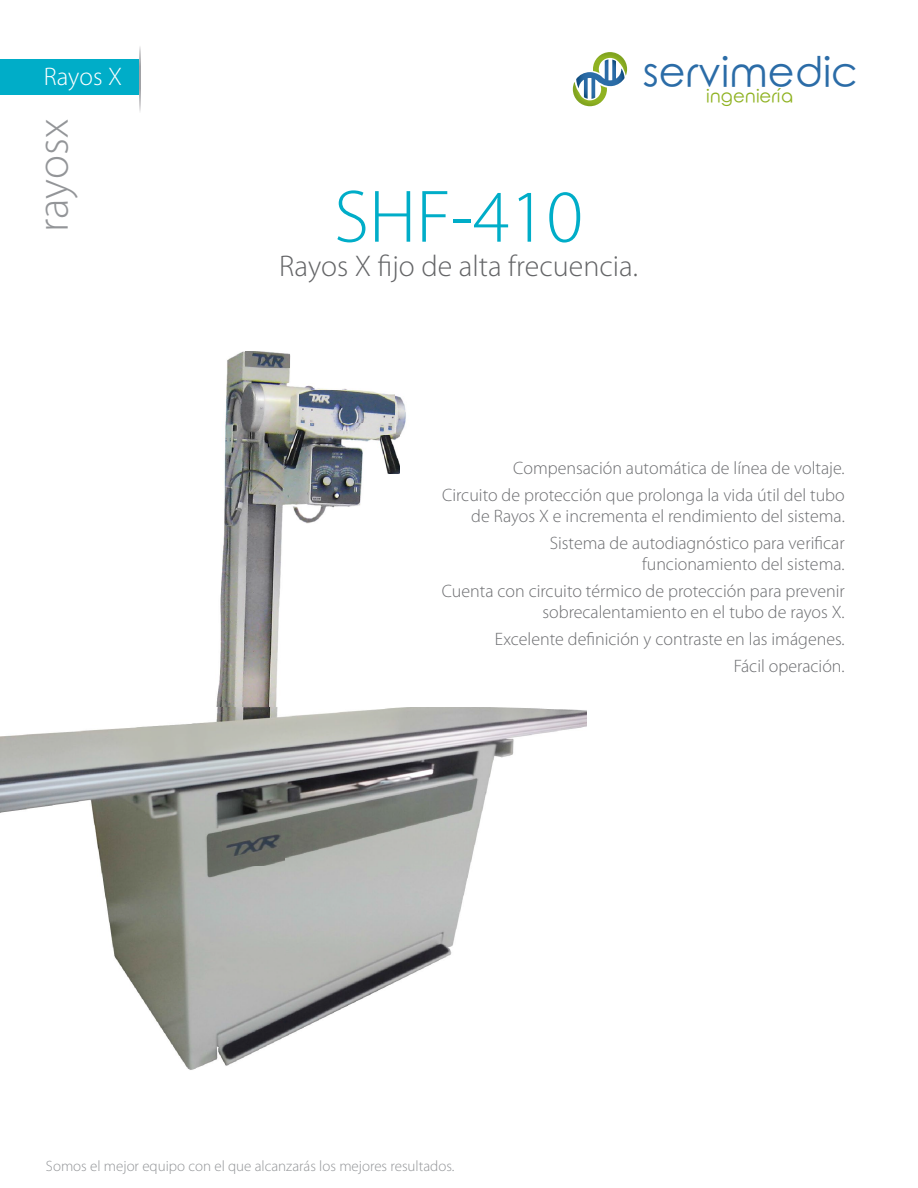
<style>
.page{position:relative;width:918px;height:1188px;background:#fff}
.page>*{position:absolute;margin:0;border:0;box-sizing:border-box;transform-origin:0 0}
.t1{font:300 75px "Myriad Pro";color:#00adc8}
.t2{font:300 45px "Myriad Pro";color:#939598}
.t3{font:40.95px "Rounded Elegance";color:#2b6ca7}
.t4{font:300 30px "Myriad Pro";color:#646567}
.t5{font:300 25.5px "Myriad Pro";color:#fff}
.t6{font:18.15px "Rounded Elegance";color:#8fb221}
.t7{font:300 18px/27px "Myriad Pro";color:#6d6e71;text-align:right}
.t8{font:300 15px "Myriad Pro";color:#939598}
</style>
<div class="page">
<img style="left:216px;top:351px;width:371px;height:376px">
<img style="left:380px;top:435px;width:19px;height:38px">
<img style="left:300px;top:390px;width:95px;height:33px">
<img style="left:246px;top:352px;width:44px;height:16px">
<img style="left:0;top:708px;width:586px;height:362px">
<img style="left:223px;top:831px;width:62px;height:35px">
<div style="left:0;top:59px;width:140px;height:36px;background:#00adc8"></div>
<svg style="left:139px;top:47px;width:1px;height:64px"></svg>
<svg style="left:573px;top:52px;width:54px;height:54px"></svg>
<h3 class="t5" style="left:44px;top:63px;width:80px">Rayos X</h3>
<h2 class="t2" style="left:28px;top:232px;width:115px;rotate:-90deg">rayosx</h2>
<h3 class="t3" style="left:643px;top:49px;width:217px">servimedic</h3>
<p class="t6" style="left:706px;top:86px;width:89px">ingeniería</p>
<h1 class="t1" style="left:334px;top:175px;width:250px">SHF-410</h1>
<h3 class="t4" style="left:279px;top:250px;width:360px">Rayos X fijo de alta frecuencia.</h3>
<p class="t7" style="left:442px;top:455px;width:404px">Compensación automática de línea de voltaje.<br>Circuito de protección que prolonga la vida útil del tubo</p>
<p class="t7" style="left:471px;top:503px;width:375px">de Rayos X e incrementa el rendimiento del sistema.<br>Sistema de autodiagnóstico para verificar</p>
<p class="t7" style="left:442px;top:551px;width:405px">funcionamiento del sistema.<br>Cuenta con circuito térmico de protección para prevenir</p>
<p class="t7" style="left:495px;top:599px;width:351px">sobrecalentamiento en el tubo de rayos X.<br>Excelente definición y contraste en las imágenes.<br>Fácil operación.</p>
<p class="t8" style="left:46px;top:1158px;width:410px">Somos el mejor equipo con el que alcanzarás los mejores resultados.</p>
</div>
